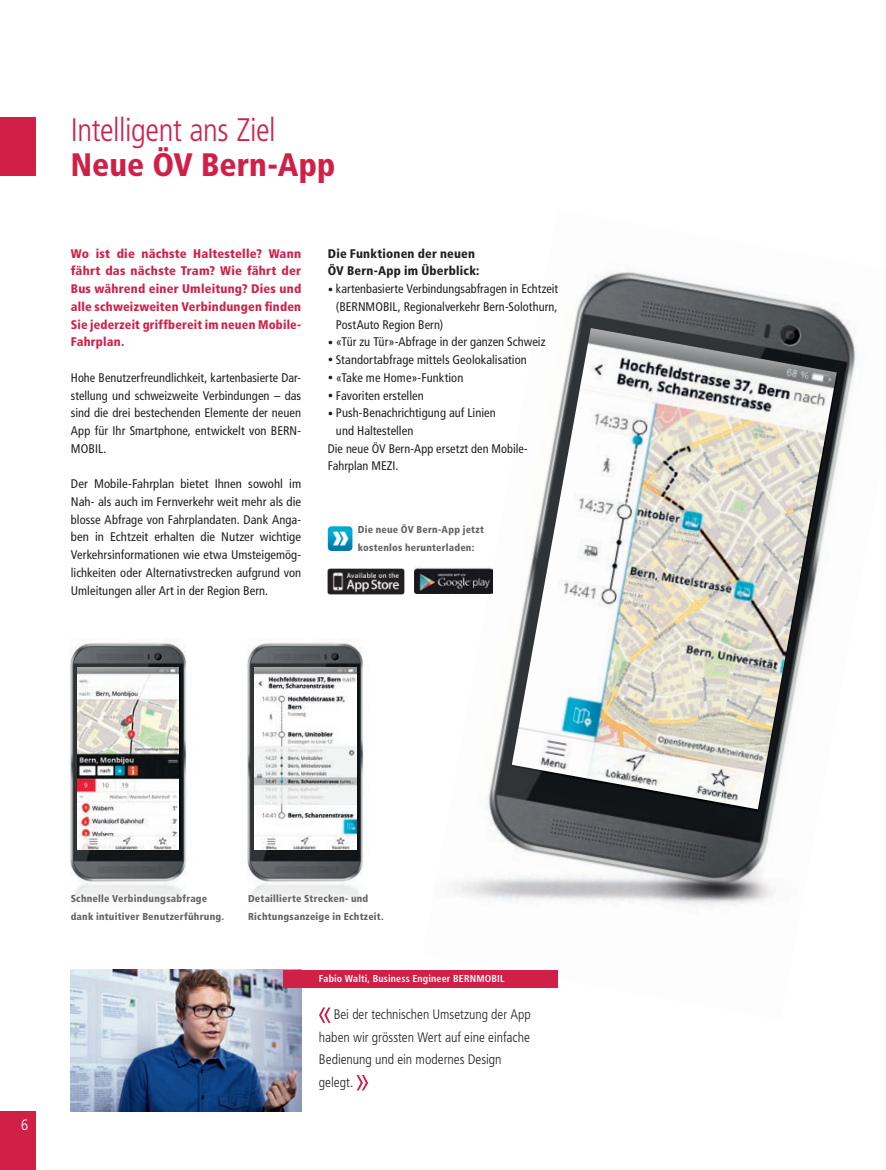
<style>
.page{position:relative;width:886px;height:1170px;background:#fff}
.page>*{position:absolute;margin:0;border:0;box-sizing:border-box;transform-origin:0 0}
.t1{font:300 condensed 32.5px "Frutiger LT Std";letter-spacing:-.015em;color:#d12048}
.t2{font:900 condensed 32.5px "Frutiger LT Std";color:#d12048}
.t3{font:300 condensed 15px "Frutiger LT Std";color:#fff}
.t4{font:300 condensed 13.75px/22.5px "Frutiger LT Std";letter-spacing:-.005em;color:#231f20}
.t5{font:condensed 12.5px/17.8px "Frutiger LT Std";letter-spacing:.005em;color:#231f20;text-align:justify}
.t6{font:900 condensed 12.5px/17.8px "Frutiger LT Std";letter-spacing:.015em;color:#d12048;text-align:justify}
.t7{font:900 condensed 12.5px "Frutiger LT Std";letter-spacing:.015em;color:#231f20}
.t8{font:900 condensed 10px/17.8px "Frutiger LT Std";letter-spacing:.025em;color:#636366}
.t9{font:700 condensed 10px "Frutiger LT Std";letter-spacing:.015em;color:#fff}
.s1{font-weight:900;font-stretch:normal;font-size:15px}
</style>
<div class="page">
<div style="left:0;top:117px;width:35px;height:58px;background:#d12048"></div>
<div style="left:0;top:1111px;width:35px;height:58px;background:#d12048"></div>
<img style="left:247px;top:640px;width:117px;height:258px">
<img style="left:255px;top:667px;width:101px;height:182px">
<img style="left:422px;top:271px;width:435px;height:717px">
<img style="left:512px;top:328px;width:325px;height:481px">
<img style="left:71px;top:969px;width:230px;height:142px">
<div style="left:283px;top:969px;width:275px;height:18px;background:#d12048"></div>
<svg style="left:319px;top:1007px;width:11px;height:15px"></svg>
<svg style="left:357px;top:1075px;width:11px;height:15px"></svg>
<img style="left:70px;top:640px;width:117px;height:258px">
<img style="left:78px;top:667px;width:101px;height:182px">
<img style="left:328px;top:568px;width:76px;height:27px">
<img style="left:414px;top:566px;width:78px;height:28px">
<img style="left:328px;top:526px;width:24px;height:25px">
<h1 class="t1" style="left:71px;top:111px;width:206px">Intelligent ans Ziel</h1>
<h1 class="t2" style="left:71px;top:145px;width:266px">Neue ÖV Bern-App</h1>
<p class="t6" style="left:71px;top:244px;width:232px">Wo ist die nächste Haltestelle? Wann fährt das nächste Tram? Wie fährt der Bus während einer Umleitung? Dies und alle schweizweiten Verbindungen finden Sie jederzeit griffbereit im neuen Mobile-Fahrplan.</p>
<p class="t5" style="left:71px;top:368px;width:232px">Hohe Benutzerfreundlichkeit, kartenbasierte Dar&shy;stellung und schweizweite Verbindungen – das sind die drei bestechenden Elemente der neuen App für Ihr Smartphone, entwickelt von BERN-MOBIL.</p>
<p class="t5" style="left:71px;top:475px;width:232px">Der Mobile-Fahrplan bietet Ihnen sowohl im Nah- als auch im Fernverkehr weit mehr als die blosse Abfrage von Fahrplandaten. Dank Anga&shy;ben in Echtzeit erhalten die Nutzer wichtige Verkehrsinformationen wie etwa Umsteigemög&shy;lichkeiten oder Alternativstrecken aufgrund von Umleitungen aller Art in der Region Bern.</p>
<p class="t7" style="left:328px;top:246px;width:149px">Die Funktionen der neuen</p>
<p class="t7" style="left:328px;top:263px;width:153px">ÖV Bern-App im Überblick:</p>
<p class="t5" style="left:328px;top:280px;width:232px"><span class="s1">·</span> kartenbasierte Verbindungsabfragen in Echtzeit</p>
<p class="t5" style="left:336px;top:298px;width:223px">(BERNMOBIL, Regionalverkehr Bern-Solothurn,</p>
<p class="t5" style="left:336px;top:315px;width:109px">PostAuto Region Bern)</p>
<p class="t5" style="left:328px;top:333px;width:219px"><span class="s1">·</span> «Tür zu Tür»-Abfrage in der ganzen Schweiz</p>
<p class="t5" style="left:328px;top:351px;width:200px"><span class="s1">·</span> Standortabfrage mittels Geolokalisation</p>
<p class="t5" style="left:328px;top:368px;width:137px"><span class="s1">·</span> «Take me Home»-Funktion</p>
<p class="t5" style="left:328px;top:386px;width:97px"><span class="s1">·</span> Favoriten erstellen</p>
<p class="t5" style="left:328px;top:404px;width:169px"><span class="s1">·</span> Push-Benachrichtigung auf Linien</p>
<p class="t5" style="left:336px;top:422px;width:79px">und Haltestellen</p>
<p class="t5" style="left:328px;top:439px;width:202px">Die neue ÖV Bern-App ersetzt den Mobile-</p>
<p class="t5" style="left:328px;top:457px;width:72px">Fahrplan MEZI.</p>
<p class="t8" style="left:358px;top:521px;width:128px">Die neue ÖV Bern-App jetzt kostenlos herunterladen:</p>
<p class="t3" style="left:21px;top:1115px;width:9px">6</p>
<p class="t8" style="left:71px;top:889px;width:155px">Schnelle Verbindungsabfrage dank intuitiver Benutzerführung.</p>
<p class="t8" style="left:248px;top:889px;width:137px">Detaillierte Strecken- und<br>Richtungsanzeige in Echtzeit.</p>
<p class="t9" style="left:319px;top:972px;width:187px">Fabio Walti, Business Engineer BERNMOBIL</p>
<p class="t4" style="left:319px;top:1003px;width:213px;text-indent:15px">Bei der technischen Umsetzung der App haben wir grössten Wert auf eine einfache<br>Bedienung und ein modernes Design gelegt.</p>
</div>
